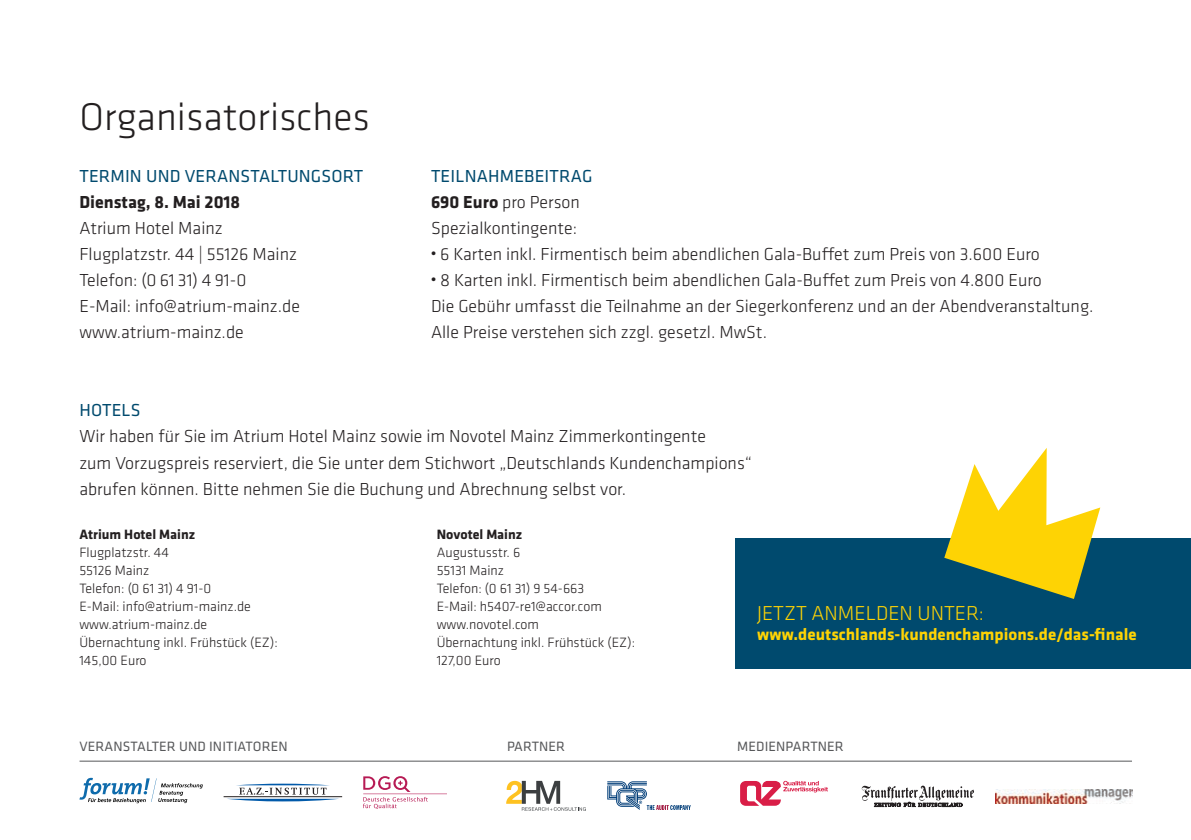
<style>
.page{position:relative;width:1191px;height:840px;background:#fff}
.page>*{position:absolute;margin:0;border:0;box-sizing:border-box;transform-origin:0 0}
.t1{font:300 40px "Klavika Basic";color:#231f20}
.t2{font:300 20.8px "Klavika Basic";color:#fed304}
.t3{font:300 18px/26px "Klavika Basic";color:#231f20}
.t4{font:18px "Klavika Basic";letter-spacing:.01em;color:#004a6e}
.t5{font:700 18px "Klavika Basic";color:#231f20}
.t6{font:700 17.2px "Klavika Basic";color:#fed304}
.t7{font:300 14px/18px "Klavika Basic";color:#231f20}
.t8{font:14px "Klavika Basic";letter-spacing:.01em;color:#57585a}
.t9{font:700 14px "Klavika Basic";color:#231f20}
.s1{font-weight:400;color:#004a6e}
.s2{font-weight:700}
.s3{font-family:"Myriad Pro";font-weight:400}
</style>
<div class="page">
<div style="left:735px;top:537px;width:456px;height:130px;background:#004a6e"></div>
<hr style="left:80px;top:760px;width:1052px;height:1px;background:#57585a">
<svg style="left:79px;top:777px;width:124px;height:25px"></svg>
<hr style="left:224px;top:795px;width:118px;height:1px;background:#231f20">
<svg style="left:226px;top:783px;width:113px;height:18px"></svg>
<svg style="left:363px;top:776px;width:84px;height:32px"></svg>
<svg style="left:944px;top:448px;width:156px;height:150px"></svg>
<img style="left:995px;top:789px;width:137px;height:13px">
<svg style="left:740px;top:780px;width:88px;height:25px"></svg>
<svg style="left:506px;top:780px;width:80px;height:30px"></svg>
<svg style="left:607px;top:781px;width:83px;height:28px"></svg>
<svg style="left:861px;top:785px;width:113px;height:21px"></svg>
<h1 class="t1" style="left:79px;top:93px;width:292px">Organisatorisches</h1>
<p class="t4" style="left:79px;top:164px;width:285px">TERMIN UND VERANSTALTUNGSORT</p>
<p class="t5" style="left:79px;top:189px;width:162px">Dienstag, 8. Mai 2018</p>
<p class="t3" style="left:79px;top:215px;width:222px">Atrium Hotel Mainz<br>Flugplatzstr. 44 | 55126 Mainz<br>Telefon: (0 61 31) 4 91-0<br>E-Mail: info@atrium-mainz.de www.atrium-mainz.de</p>
<p class="t3" style="left:431px;top:163px;width:163px"><span class="s1">TEILNAHMEBEITRAG<br></span><span class="s2">690 Euro</span> pro Person<br>Spezialkontingente:</p>
<p class="t3" style="left:431px;top:241px;width:610px"><span class="s3">•</span> 6 Karten inkl. Firmentisch beim abendlichen Gala-Buffet zum Preis von 3.600 Euro</p>
<p class="t3" style="left:431px;top:267px;width:664px"><span class="s3">•</span> 8 Karten inkl. Firmentisch beim abendlichen Gala-Buffet zum Preis von 4.800 Euro<br>Die Gebühr umfasst die Teilnahme an der Siegerkonferenz und an der Abendveranstaltung.<br>Alle Preise verstehen sich zzgl. gesetzl. MwSt.</p>
<p class="t4" style="left:79px;top:398px;width:63px">HOTELS</p>
<p class="t3" style="left:79px;top:423px;width:674px">Wir haben für Sie im Atrium Hotel Mainz sowie im Novotel Mainz Zimmerkontingente<br>zum Vorzugspreis reserviert, die Sie unter dem Stichwort „Deutschlands Kundenchampions“ abrufen können. Bitte nehmen Sie die Buchung und Abrechnung selbst vor.</p>
<p class="t9" style="left:79px;top:523px;width:117px">Atrium Hotel Mainz</p>
<p class="t7" style="left:79px;top:542px;width:200px">Flugplatzstr. 44<br>55126 Mainz<br>Telefon: (0 61 31) 4 91-0<br>E-Mail: info@atrium-mainz.de www.atrium-mainz.de<br>Übernachtung inkl. Frühstück (EZ):<br>145,00 Euro</p>
<p class="t9" style="left:437px;top:523px;width:87px">novotel Mainz</p>
<p class="t7" style="left:437px;top:542px;width:200px">Augustusstr. 6<br>55131 Mainz<br>Telefon: (0 61 31) 9 54-663<br>E-Mail: h5407-re1@accor.com www.novotel.com<br>Übernachtung inkl. Frühstück (EZ):<br>127,00 Euro</p>
<p class="t2" style="left:757px;top:600px;width:228px">JETZT ANMELDEN UNTER:</p>
<p class="t6" style="left:757px;top:621px;width:381px">www.deutschlands-kundenchampions.de/das-finale</p>
<p class="t8" style="left:79px;top:736px;width:210px">VERANSTALTER UND INITIATOREN</p>
<p class="t8" style="left:507px;top:736px;width:60px">PARTNER</p>
<p class="t8" style="left:737px;top:736px;width:108px">MEDIENPARTNER</p>
</div>
